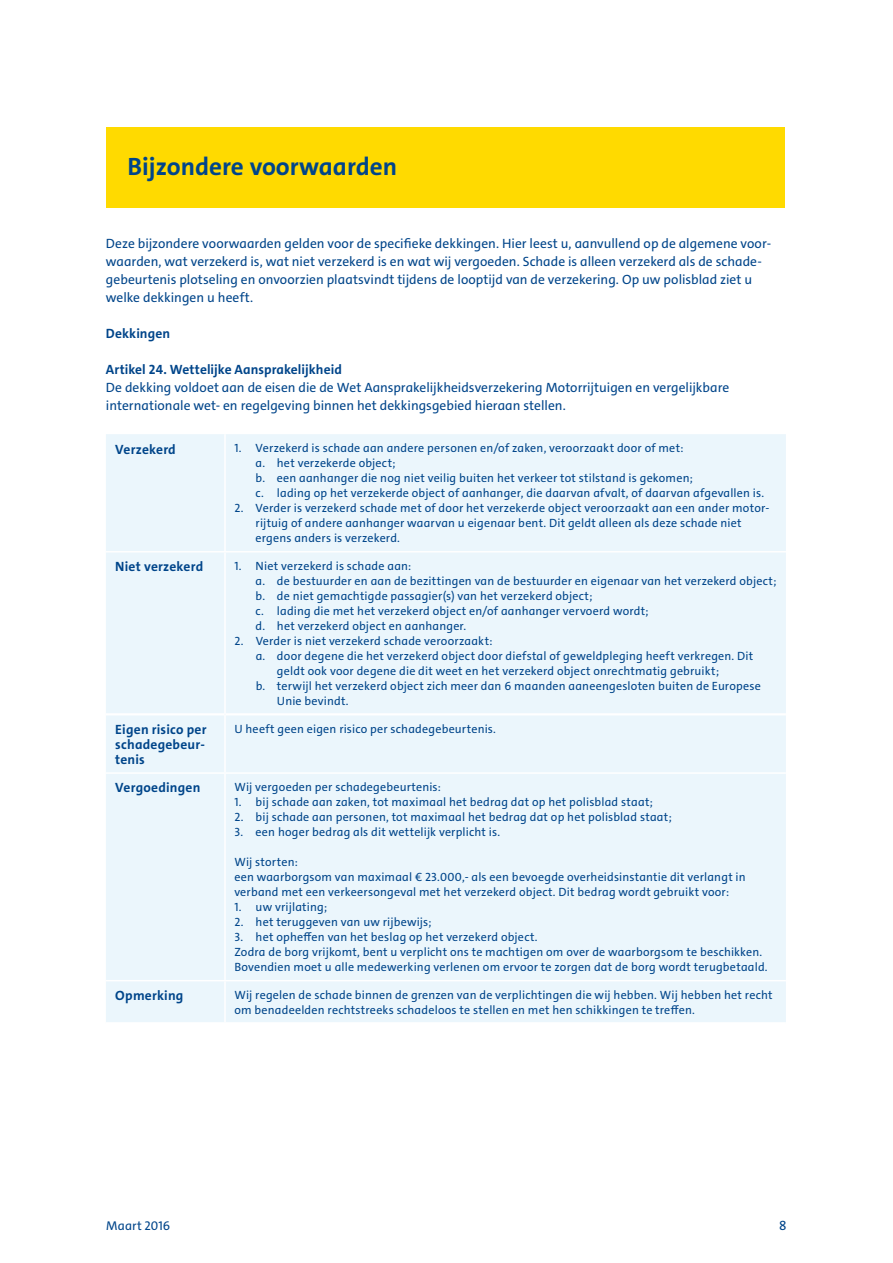
<style>
.page{position:relative;width:893px;height:1263px;background:#fff}
.page>*{position:absolute;margin:0;border:0;box-sizing:border-box;transform-origin:0 0}
.t1{font:700 25.2px "The Sans C4 s";color:#00458a}
.t2{font:13.5px/18px "The Sans C4 s";color:#00458a}
.t3{font:700 13.5px/15px "The Sans C4 s";letter-spacing:.01em;color:#00458a}
.t4{font:12.75px "The Sans C4 s";letter-spacing:.005em;color:#00458a}
.t5{font:12px/15px "The Sans C4 s";letter-spacing:.015em;color:#00458a}
</style>
<div class="page">
<div style="left:106px;top:434px;width:680px;height:588px;background:#ebf6fc"></div>
<hr style="left:106px;top:713px;width:118px;height:2px;background:#fff">
<hr style="left:226px;top:713px;width:560px;height:2px;background:#fff">
<hr style="left:106px;top:551px;width:119px;height:1px;background:#fff">
<hr style="left:225px;top:551px;width:561px;height:1px;background:#fff">
<hr style="left:224px;top:434px;width:2px;height:117px;background:#fff">
<hr style="left:224px;top:552px;width:2px;height:162px;background:#fff">
<hr style="left:224px;top:714px;width:2px;height:58px;background:#fff">
<hr style="left:224px;top:774px;width:2px;height:206px;background:#fff">
<hr style="left:224px;top:981px;width:2px;height:41px;background:#fff">
<hr style="left:106px;top:772px;width:119px;height:2px;background:#fff">
<hr style="left:225px;top:772px;width:561px;height:2px;background:#fff">
<hr style="left:106px;top:980px;width:119px;height:1px;background:#fff">
<hr style="left:225px;top:980px;width:561px;height:1px;background:#fff">
<div style="left:106px;top:128px;width:679px;height:80px;background:#ffda00"></div>
<h1 class="t1" style="left:128px;top:150px;width:271px">Bijzondere voorwaarden</h1>
<p class="t2" style="left:106px;top:235px;width:667px">Deze bijzondere voorwaarden gelden voor de specifieke dekkingen. Hier leest u, aanvullend op de algemene voor&shy;waarden, wat verzekerd is, wat niet verzekerd is en wat wij vergoeden. Schade is alleen verzekerd als de schade&shy;gebeurtenis plotseling en onvoorzien plaatsvindt tijdens de looptijd van de verzekering. Op uw polisblad ziet u welke dekkingen u heeft.</p>
<p class="t3" style="left:106px;top:326px;width:66px">Dekkingen</p>
<p class="t3" style="left:106px;top:362px;width:237px">Artikel 24. Wettelijke Aansprakelijkheid</p>
<p class="t2" style="left:106px;top:379px;width:625px">De dekking voldoet aan de eisen die de Wet Aansprakelijkheidsverzekering Motorrijtuigen en vergelijkbare internationale wet- en regelgeving binnen het dekkingsgebied hieraan stellen.</p>
<p class="t3" style="left:115px;top:441px;width:62px">Verzekerd</p>
<p class="t5" style="left:256px;top:441px;width:510px;text-indent:-21px">1. Verzekerd is schade aan andere personen en/of zaken, veroorzaakt door of met:<br>a. het verzekerde object;<br>b. een aanhanger die nog niet veilig buiten het verkeer tot stilstand is gekomen;<br>c. lading op het verzekerde object of aanhanger, die daarvan afvalt, of daarvan afgevallen is.</p>
<p class="t5" style="left:256px;top:501px;width:515px;text-indent:-21px">2. Verder is verzekerd schade met of door het verzekerde object veroorzaakt aan een ander motor&shy;rijtuig of andere aanhanger waarvan u eigenaar bent. Dit geldt alleen als deze schade niet ergens anders is verzekerd.</p>
<p class="t3" style="left:115px;top:559px;width:90px">Niet verzekerd</p>
<p class="t5" style="left:256px;top:558px;width:522px;text-indent:-21px">1. Niet verzekerd is schade aan:<br>a. de bestuurder en aan de bezittingen van de bestuurder en eigenaar van het verzekerd object; b. de niet gemachtigde passagier(s) van het verzekerd object;<br>c. lading die met het verzekerd object en/of aanhanger vervoerd wordt;<br>d. het verzekerd object en aanhanger.</p>
<p class="t5" style="left:234px;top:633px;width:260px">2. Verder is niet verzekerd schade veroorzaakt:</p>
<p class="t5" style="left:256px;top:648px;width:499px">a. door degene die het verzekerd object door diefstal of geweldpleging heeft verkregen. Dit</p>
<p class="t5" style="left:277px;top:663px;width:444px">geldt ook voor degene die dit weet en het verzekerd object onrechtmatig gebruikt;</p>
<p class="t5" style="left:256px;top:678px;width:507px">b. terwijl het verzekerd object zich meer dan 6 maanden aaneengesloten buiten de Europese</p>
<p class="t5" style="left:277px;top:693px;width:73px">Unie bevindt.</p>
<p class="t3" style="left:115px;top:722px;width:93px">Eigen risico per schadegebeur&shy;tenis</p>
<p class="t5" style="left:234px;top:721px;width:263px">U heeft geen eigen risico per schadegebeurtenis.</p>
<p class="t3" style="left:115px;top:780px;width:87px">Vergoedingen</p>
<p class="t5" style="left:234px;top:780px;width:208px">Wij vergoeden per schadegebeurtenis:</p>
<p class="t5" style="left:234px;top:795px;width:420px">1. bij schade aan zaken, tot maximaal het bedrag dat op het polisblad staat;</p>
<p class="t5" style="left:234px;top:810px;width:439px">2. bij schade aan personen, tot maximaal het bedrag dat op het polisblad staat;</p>
<p class="t5" style="left:234px;top:825px;width:267px">3. een hoger bedrag als dit wettelijk verplicht is.</p>
<p class="t5" style="left:234px;top:855px;width:513px">Wij storten:<br>een waarborgsom van maximaal € 23.000,- als een bevoegde overheidsinstantie dit verlangt in verband met een verkeersongeval met het verzekerd object. Dit bedrag wordt gebruikt voor:</p>
<p class="t5" style="left:234px;top:900px;width:94px">1. uw vrijlating;</p>
<p class="t5" style="left:234px;top:915px;width:199px">2. het teruggeven van uw rijbewijs;</p>
<p class="t5" style="left:234px;top:930px;width:535px">3. het opheffen van het beslag op het verzekerd object.<br>Zodra de borg vrijkomt, bent u verplicht ons te machtigen om over de waarborgsom te beschikken.<br>Bovendien moet u alle medewerking verlenen om ervoor te zorgen dat de borg wordt terugbetaald.</p>
<p class="t3" style="left:115px;top:988px;width:70px">Opmerking</p>
<p class="t5" style="left:234px;top:987px;width:540px">Wij regelen de schade binnen de grenzen van de verplichtingen die wij hebben. Wij hebben het recht om benadeelden rechtstreeks schadeloos te stellen en met hen schikkingen te treffen.</p>
<p class="t4" style="left:106px;top:1217px;width:65px">Maart 2016</p>
<p class="t2" style="left:779px;top:1217px;width:9px">8</p>
</div>
